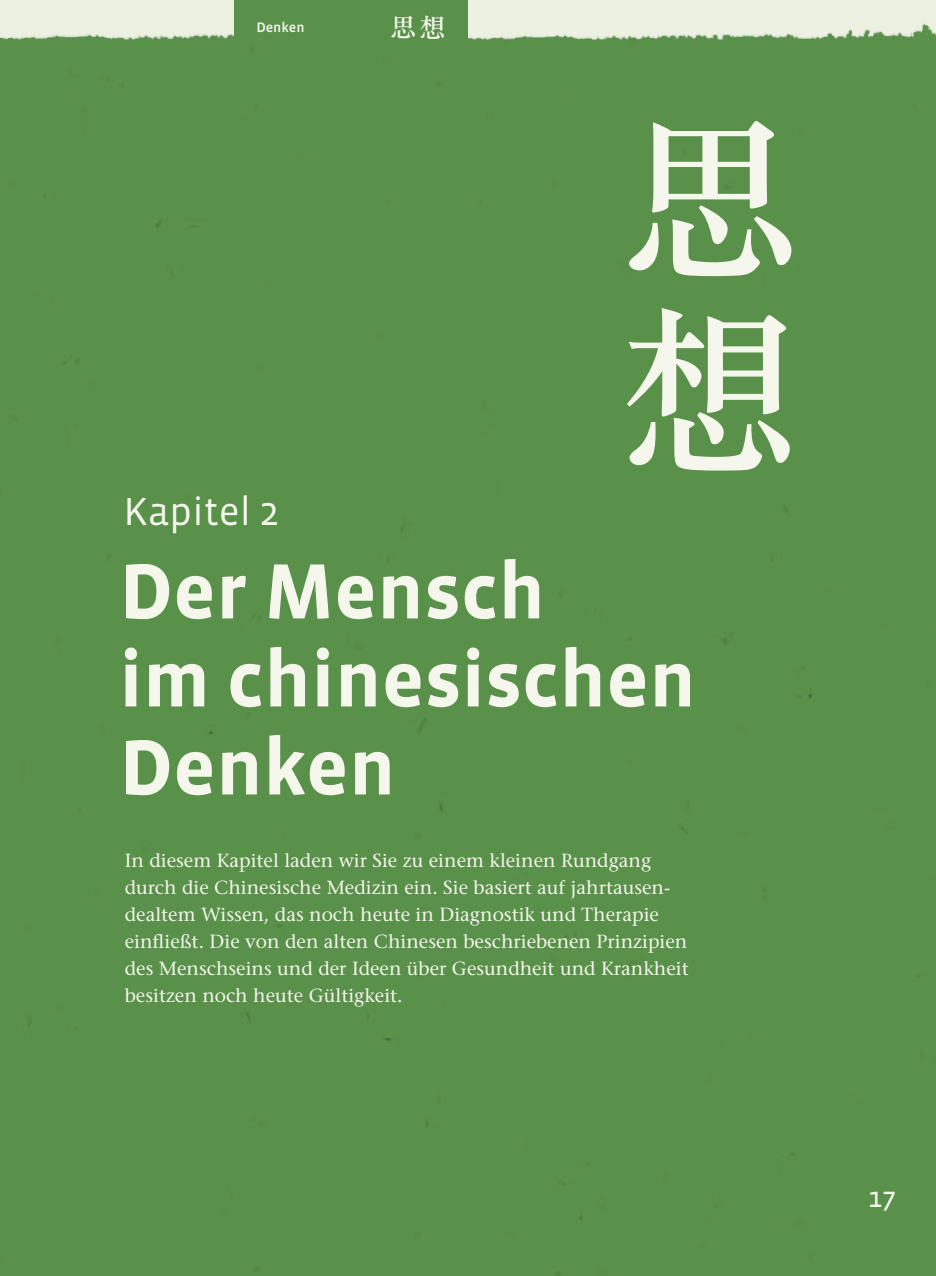
<style>
.page{position:relative;width:936px;height:1276px;background:#fff}
.page>*{position:absolute;margin:0;border:0;box-sizing:border-box;transform-origin:0 0}
.t1{font:180px/190px "ST Songti TC Bold";color:#f5f7ec}
.t2{font:700 80px/88px "Vista Sans";color:#f5f7ec}
.t3{font:40px "Vista Sans";color:#f5f7ec}
.t4{font:28px "Vista Sans Reg";color:#f6f9eb}
.t5{font:26px "ST Songti TC Bold";color:#f5f7ec}
.t6{font:19px/27px "Stone Serif";color:#f5f7ec}
.t7{font:14px "Vista Sans Med";color:#f5f7ec}
</style>
<div class="page">
<div style="left:0;top:0;width:935px;height:1276px;background:#59904a"></div>
<img style="left:468px;top:0;width:467px;height:40px">
<img style="left:0;top:0;width:234px;height:40px">
<p class="t7" style="left:256px;top:21px;width:50px">Denken</p>
<h3 class="t5" style="left:390px;top:11px;width:57px">思 想</h3>
<h1 class="t1" style="left:619px;top:102px;width:181px">思想</h1>
<h3 class="t3" style="left:123px;top:491px;width:157px">Kapitel 2</h3>
<h2 class="t2" style="left:119px;top:549px;width:578px">Der Mensch<br>im chinesischen<br>Denken</h2>
<p class="t6" style="left:125px;top:846px;width:565px">In diesem Kapitel laden wir Sie zu einem kleinen Rundgang durch die Chinesische Medizin ein. Sie basiert auf jahrtausen&shy;dealtem Wissen, das noch heute in Diagnostik und Therapie einfließt. Die von den alten Chinesen beschriebenen Prinzipien des Menschseins und der Ideen über Gesundheit und Krankheit besitzen noch heute Gültigkeit.</p>
<h3 class="t4" style="left:868px;top:1183px;width:29px">17</h3>
</div>
